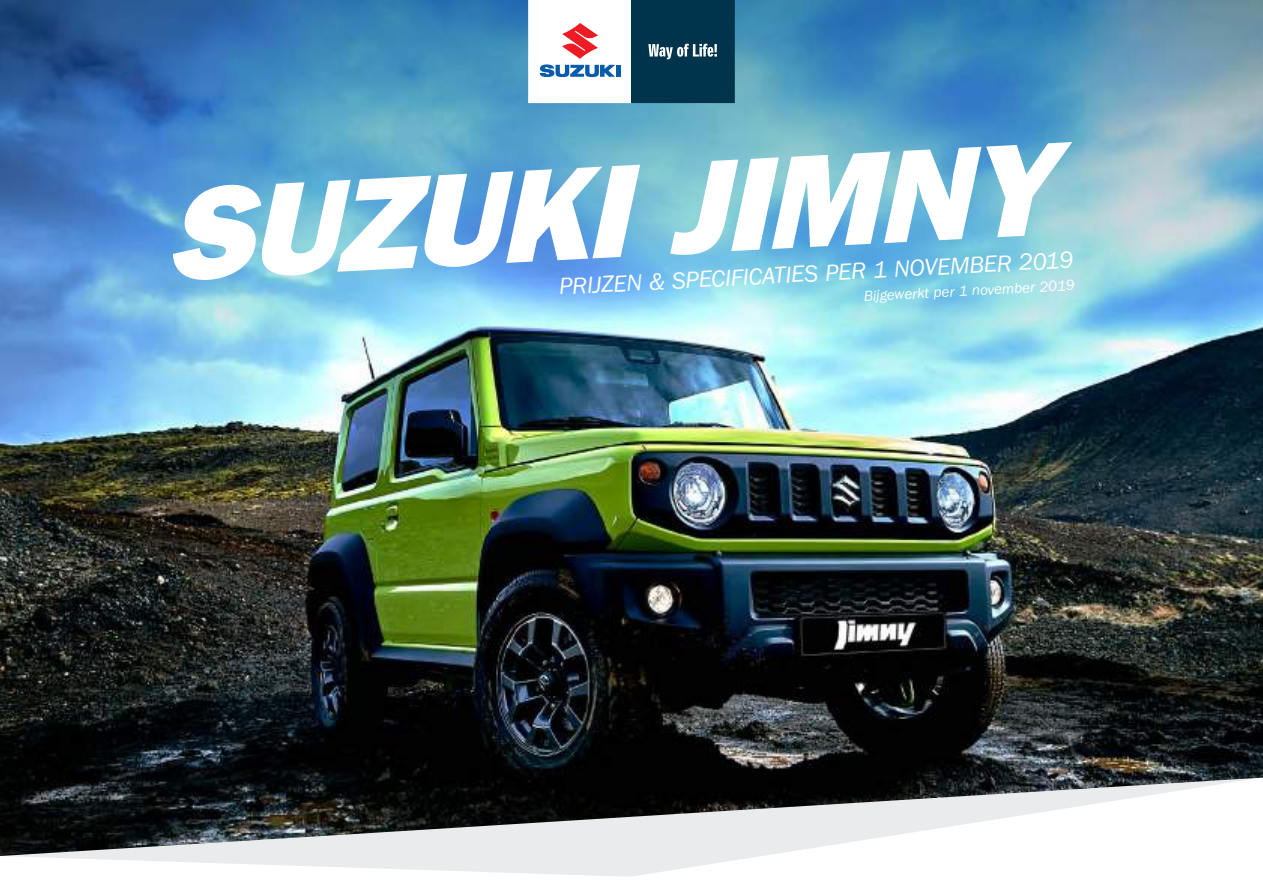
<style>
.page{position:relative;width:1263px;height:893px;background:#fff}
.page>*{position:absolute;margin:0;border:0;box-sizing:border-box;transform-origin:0 0}
.t1{font:italic 132.75px "ITC Franklin Gothic Std Hvy";color:#fff}
.t2{font:italic 24px "ITC Franklin Gothic Std";color:#fff}
.t3{font:italic 15px "ITC Franklin Gothic Std";color:#fff}
</style>
<div class="page">
<svg style="left:12px;top:856px;width:747px;height:21px;fill:#f1f2f4"></svg>
<img style="left:0;top:0;width:1263px;height:856px">
<svg style="left:529px;top:0;width:205px;height:103px"></svg>
<h1 class="t1" style="left:159px;top:157px;width:891px;rotate:-3deg">SUZUKI JIMNY</h1>
<p class="t2" style="left:558px;top:273px;width:516px;rotate:-3deg">PRIJZEN &amp; SPECIFICATIES PER 1 NOVEMBER 2019</p>
<p class="t3" style="left:863px;top:288px;width:213px;rotate:-3deg">Bijgewerkt per 1 november 2019</p>
</div>
